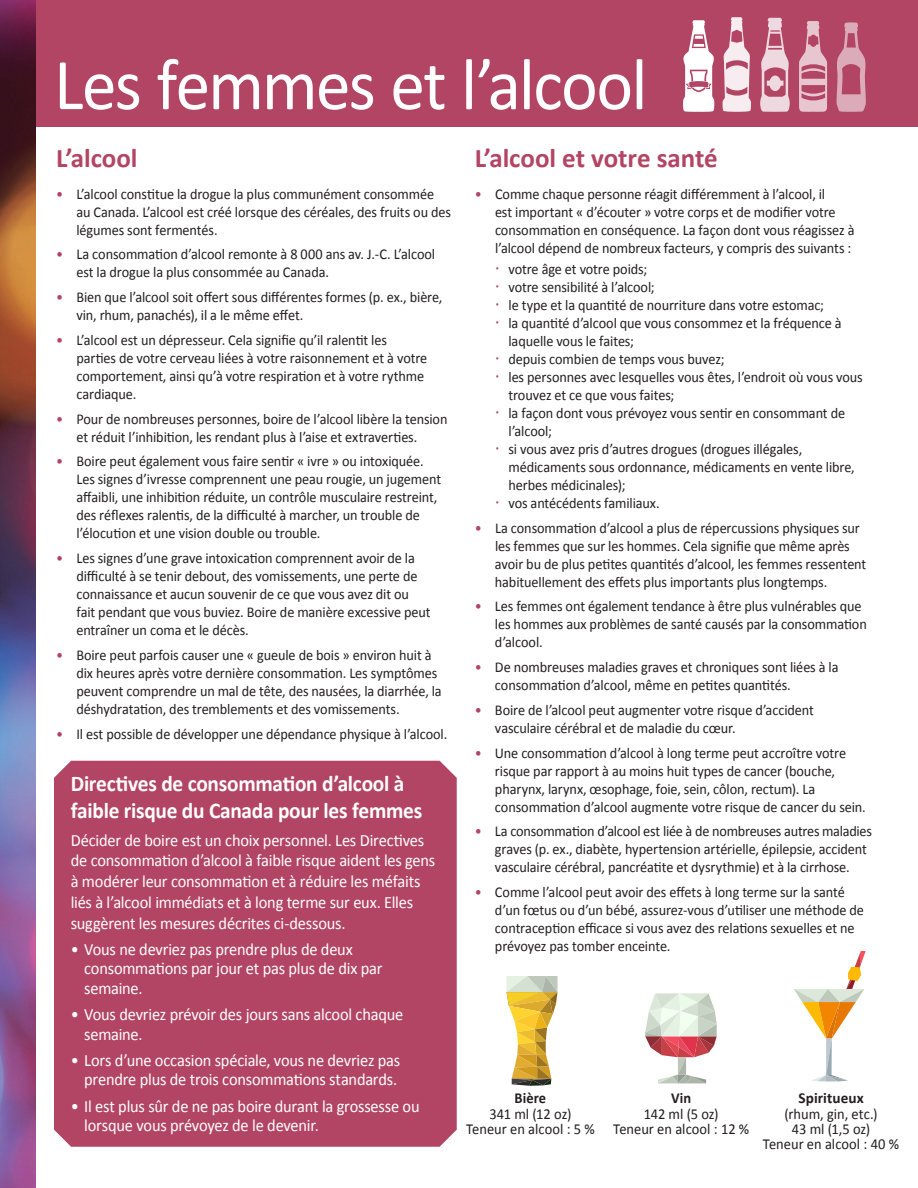
<style>
.page{position:relative;width:918px;height:1188px;background:#fff}
.page>*{position:absolute;margin:0;border:0;box-sizing:border-box;transform-origin:0 0}
.t1{font:73.5px "Calibri";letter-spacing:-.025em;color:#fff;scale:.95 1}
.t2{font:700 27px "Calibri";color:#b34564}
.t3{font:700 22.5px/27px "Calibri";letter-spacing:-.01em;color:#fff;scale:.95 1}
.t4{font:17.25px/19.5px "Calibri";letter-spacing:-.015em;color:#fff;scale:.95 1}
.t5{font:15.3px/15.3px "Calibri";color:#231f20;text-align:center;scale:.95 1}
.t6{font:700 15.3px "Calibri";letter-spacing:.005em;color:#231f20}
.t7{font:700 15.3px "Calibri";letter-spacing:.005em;color:#231f20;scale:.95 1}
.t8{font:15px/18px "Calibri";letter-spacing:-.005em;color:#231f20;scale:.95 1}
.s1{color:#b34564}
</style>
<div class="page">
<div style="left:0;top:0;width:918px;height:127px;background:#b34564"></div>
<img style="left:0;top:0;width:35px;height:1188px">
<svg style="left:683px;top:20px;width:32px;height:92px"></svg>
<svg style="left:836px;top:22px;width:30px;height:90px"></svg>
<svg style="left:799px;top:21px;width:28px;height:91px"></svg>
<svg style="left:760px;top:18px;width:30px;height:94px"></svg>
<svg style="left:722px;top:17px;width:29px;height:95px"></svg>
<div style="left:54px;top:761px;width:403px;height:386px;background:#b34564"></div>
<svg style="left:507px;top:976px;width:51px;height:110px"></svg>
<svg style="left:794px;top:951px;width:72px;height:130px"></svg>
<svg style="left:645px;top:993px;width:72px;height:90px"></svg>
<h1 class="t1" style="left:54px;top:39px;width:626px">Les femmes et l’alcool</h1>
<h2 class="t2" style="left:56px;top:141px;width:83px">L’alcool</h2>
<p class="t8" style="left:76px;top:184px;width:396px;text-indent:-20px"><span class="s1">•</span> L’alcool constitue la drogue la plus communément consommée au Canada. L’alcool est créé lorsque des céréales, des fruits ou des légumes sont fermentés.</p>
<p class="t8" style="left:76px;top:245px;width:379px;text-indent:-20px"><span class="s1">•</span> La consommation d’alcool remonte à 8 000 ans av. J.-C. L’alcool est la drogue la plus consommée au Canada.</p>
<p class="t8" style="left:76px;top:287px;width:387px;text-indent:-20px"><span class="s1">•</span> Bien que l’alcool soit offert sous différentes formes (p. ex., bière, vin, rhum, panachés), il a le même effet.</p>
<p class="t8" style="left:76px;top:330px;width:371px;text-indent:-20px"><span class="s1">•</span> L’alcool est un dépresseur. Cela signifie qu’il ralentit les parties de votre cerveau liées à votre raisonnement et à votre comportement, ainsi qu’à votre respiration et à votre rythme cardiaque.</p>
<p class="t8" style="left:76px;top:409px;width:392px;text-indent:-20px"><span class="s1">•</span> Pour de nombreuses personnes, boire de l’alcool libère la tension et réduit l’inhibition, les rendant plus à l’aise et extraverties.</p>
<p class="t8" style="left:76px;top:452px;width:385px;text-indent:-20px"><span class="s1">•</span> Boire peut également vous faire sentir « ivre » ou intoxiquée.<br>Les signes d’ivresse comprennent une peau rougie, un jugement affaibli, une inhibition réduite, un contrôle musculaire restreint, des réflexes ralentis, de la difficulté à marcher, un trouble de l’élocution et une vision double ou trouble.</p>
<p class="t8" style="left:76px;top:548px;width:374px;text-indent:-20px"><span class="s1">•</span> Les signes d’une grave intoxication comprennent avoir de la difficulté à se tenir debout, des vomissements, une perte de connaissance et aucun souvenir de ce que vous avez dit ou fait pendant que vous buviez. Boire de manière excessive peut entraîner un coma et le décès.</p>
<p class="t8" style="left:76px;top:645px;width:386px;text-indent:-20px"><span class="s1">•</span> Boire peut parfois causer une « gueule de bois » environ huit à dix heures après votre dernière consommation. Les symptômes peuvent comprendre un mal de tête, des nausées, la diarrhée, la déshydratation, des tremblements et des vomissements.</p>
<p class="t8" style="left:56px;top:724px;width:413px"><span class="s1">•</span> Il est possible de développer une dépendance physique à l’alcool.</p>
<h2 class="t2" style="left:475px;top:141px;width:245px">L’alcool et votre santé</h2>
<p class="t8" style="left:495px;top:184px;width:380px;text-indent:-20px"><span class="s1">•</span> Comme chaque personne réagit différemment à l’alcool, il<br>est important « d’écouter » votre corps et de modifier votre consommation en conséquence. La façon dont vous réagissez à l’alcool dépend de nombreux facteurs, y compris des suivants :</p>
<p class="t8" style="left:508px;top:259px;width:374px">votre âge et votre poids;<br>votre sensibilité à l’alcool;<br>le type et la quantité de nourriture dans votre estomac;<br>la quantité d’alcool que vous consommez et la fréquence à laquelle vous le faites;<br>depuis combien de temps vous buvez;<br>les personnes avec lesquelles vous êtes, l’endroit où vous vous trouvez et ce que vous faites;<br>la façon dont vous prévoyez vous sentir en consommant de l’alcool;<br>si vous avez pris d’autres drogues (drogues illégales, médicaments sous ordonnance, médicaments en vente libre, herbes médicinales);<br>vos antécédents familiaux.</p>
<p class="t8" style="left:495px;top:518px;width:392px;text-indent:-20px"><span class="s1">•</span> La consommation d’alcool a plus de répercussions physiques sur les femmes que sur les hommes. Cela signifie que même après avoir bu de plus petites quantités d’alcool, les femmes ressentent habituellement des effets plus importants plus longtemps.</p>
<p class="t8" style="left:495px;top:597px;width:393px;text-indent:-20px"><span class="s1">•</span> Les femmes ont également tendance à être plus vulnérables que les hommes aux problèmes de santé causés par la consommation d’alcool.</p>
<p class="t8" style="left:495px;top:657px;width:363px;text-indent:-20px"><span class="s1">•</span> De nombreuses maladies graves et chroniques sont liées à la consommation d’alcool, même en petites quantités.</p>
<p class="t8" style="left:495px;top:700px;width:337px;text-indent:-20px"><span class="s1">•</span> Boire de l’alcool peut augmenter votre risque d’accident vasculaire cérébral et de maladie du cœur.</p>
<p class="t8" style="left:495px;top:743px;width:392px;text-indent:-20px"><span class="s1">•</span> Une consommation d’alcool à long terme peut accroître votre risque par rapport à au moins huit types de cancer (bouche, pharynx, larynx, œsophage, foie, sein, côlon, rectum). La consommation d’alcool augmente votre risque de cancer du sein.</p>
<p class="t8" style="left:495px;top:822px;width:398px;text-indent:-20px"><span class="s1">•</span> La consommation d’alcool est liée à de nombreuses autres maladies graves (p. ex., diabète, hypertension artérielle, épilepsie, accident vasculaire cérébral, pancréatite et dysrythmie) et à la cirrhose.</p>
<p class="t8" style="left:495px;top:882px;width:390px;text-indent:-20px"><span class="s1">•</span> Comme l’alcool peut avoir des effets à long terme sur la santé d’un fœtus ou d’un bébé, assurez-vous d’utiliser une méthode de contraception efficace si vous avez des relations sexuelles et ne prévoyez pas tomber enceinte.</p>
<h3 class="t3" style="left:71px;top:769px;width:372px">Directives de consommation d’alcool à faible risque du Canada pour les femmes</h3>
<p class="t4" style="left:71px;top:829px;width:385px;line-height:20.7px">Décider de boire est un choix personnel. Les Directives de consommation d’alcool à faible risque aident les gens à modérer leur consommation et à réduire les méfaits liés à l’alcool immédiats et à long terme sur eux. Elles suggèrent les mesures décrites ci-dessous.</p>
<p class="t4" style="left:84px;top:939px;width:316px;text-indent:-14px">• Vous ne devriez pas prendre plus de deux consommations par jour et pas plus de dix par semaine.</p>
<p class="t4" style="left:84px;top:1004px;width:337px;text-indent:-14px">• Vous devriez prévoir des jours sans alcool chaque semaine.</p>
<p class="t4" style="left:71px;top:1049px;width:348px;text-align:right">• Lors d’une occasion spéciale, vous ne devriez pas prendre plus de trois consommations standards.</p>
<p class="t4" style="left:84px;top:1095px;width:355px;text-indent:-14px">• Il est plus sûr de ne pas boire durant la grossesse ou lorsque vous prévoyez de le devenir.</p>
<p class="t7" style="left:515px;top:1089px;width:35px">Bière</p>
<p class="t5" style="left:466px;top:1105px;width:137px">341 ml (12 oz)<br>Teneur en alcool : 5 %</p>
<p class="t6" style="left:798px;top:1089px;width:67px">Spiritueux</p>
<p class="t5" style="left:763px;top:1105px;width:145px">(rhum, gin, etc.)<br>43 ml (1,5 oz)<br>Teneur en alcool : 40 %</p>
<p class="t7" style="left:671px;top:1089px;width:23px">Vin</p>
<p class="t5" style="left:613px;top:1105px;width:145px">142 ml (5 oz)<br>Teneur en alcool : 12 %</p>
</div>
